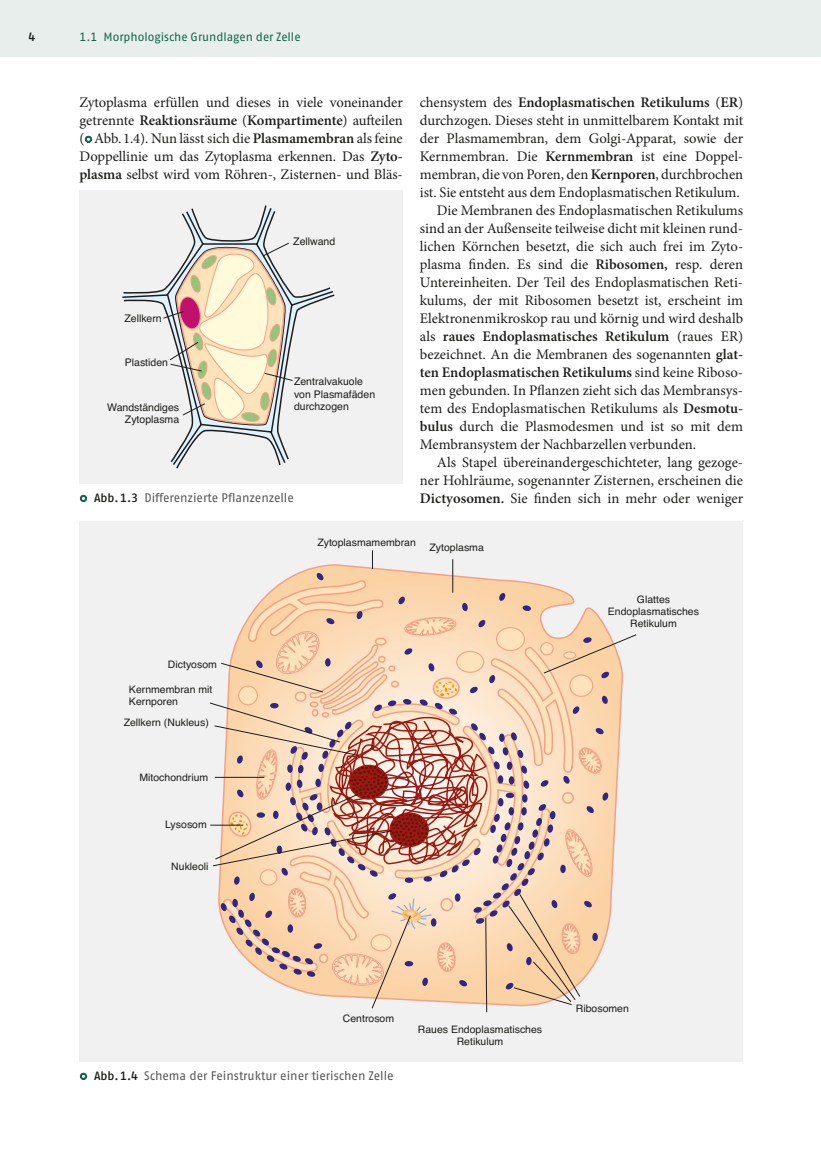
<style>
.page{position:relative;width:821px;height:1149px;background:#fff}
.page>*{position:absolute;margin:0;border:0;box-sizing:border-box;transform-origin:0 0}
.t1{font:14.7px/18px "Minion Pro";letter-spacing:-.005em;color:#1d1d1b;text-align:justify}
.t2{font:600 14.7px "Minion Pro";letter-spacing:-.005em;color:#1d1d1b}
.t3{font:12.3px "Fago Pro";letter-spacing:-.005em;color:#575756}
.t4{font:12px "Fago Pro";letter-spacing:-.005em;color:#13664d}
.t5{font:600 12px "Fago Pro";color:#1d1d1b}
.t6{font:10.5px/12.6px "Helvetica";color:#1d1d1b}
.t7{font:10.35px/12.3px "Helvetica";color:#1d1d1b;text-align:center}
.s1{font-weight:600}
.s2{font-weight:400}
.s3{font-family:"Arial Unicode MS";font-size:13.2px;color:#13664d}
.s4{font-weight:600;font-size:12px;color:#1d1d1b}
</style>
<div class="page">
<div style="left:80px;top:0;width:739px;height:57px;background:#e7eeeb"></div>
<hr style="left:819px;top:0;width:2px;height:57px;background:#e7eeeb">
<div style="left:0;top:0;width:80px;height:57px;background:#e7eeeb"></div>
<svg style="left:84px;top:135px;width:9px;height:8px"></svg>
<div style="left:80px;top:190px;width:323px;height:293px;background:#f1f1f1"></div>
<svg style="left:122px;top:205px;width:213px;height:264px"></svg>
<svg style="left:162px;top:242px;width:131px;height:200px"></svg>
<svg style="left:79px;top:494px;width:9px;height:9px"></svg>
<div style="left:80px;top:521px;width:663px;height:540px;background:#f1f1f1"></div>
<svg style="left:210px;top:550px;width:427px;height:462px"></svg>
<svg style="left:79px;top:1072px;width:9px;height:8px"></svg>
<p class="t5" style="left:28px;top:29px;width:8px">4</p>
<p class="t4" style="left:80px;top:29px;width:222px">1.1 Morphologische Grundlagen der Zelle</p>
<p class="t1" style="left:80px;top:93px;width:325px">Zytoplasma erfüllen und dieses in viele voneinander getrennte <span class="s1">Reaktionsräume</span> (<span class="s1">Kompartimente</span>) aufteilen (<sub>○</sub>Abb.1.4). Nun lässt sich die <span class="s1">Plasmamembran</span> als feine Doppellinie um das Zytoplasma erkennen. Das <span class="s1">Zyto&shy;plasma</span> selbst wird vom Röhren-, Zisternen- und Bläs-</p>
<p class="t2" style="left:420px;top:92px;width:325px"><span class="s2">chensystem des</span> Endoplasmatischen Retikulums <span class="s2">(</span>ER<span class="s2">)</span></p>
<p class="t1" style="left:420px;top:111px;width:325px">durchzogen. Dieses steht in unmittelbarem Kontakt mit</p>
<p class="t1" style="left:420px;top:129px;width:325px">der Plasmamembran, dem Golgi-Apparat, sowie der</p>
<p class="t1" style="left:420px;top:147px;width:325px">Kernmembran. Die <span class="s1">Kernmembran</span> ist eine Doppel-</p>
<p class="t1" style="left:420px;top:165px;width:325px">membran, die von Poren, den <span class="s1">Kernporen</span>, durchbrochen</p>
<p class="t1" style="left:420px;top:183px;width:321px">ist. Sie entsteht aus dem Endoplasmatischen Retikulum.</p>
<p class="t1" style="left:437px;top:201px;width:308px">Die Membranen des Endoplasmatischen Retikulums</p>
<p class="t1" style="left:420px;top:219px;width:325px">sind an der Außenseite teilweise dicht mit kleinen rund-</p>
<p class="t1" style="left:420px;top:237px;width:325px">lichen Körnchen besetzt, die sich auch frei im Zyto-</p>
<p class="t1" style="left:420px;top:255px;width:325px">plasma finden. Es sind die <span class="s1">Ribosomen,</span> resp. deren</p>
<p class="t1" style="left:420px;top:273px;width:325px">Untereinheiten. Der Teil des Endoplasmatischen Reti-</p>
<p class="t1" style="left:420px;top:291px;width:325px">kulums, der mit Ribosomen besetzt ist, erscheint im</p>
<p class="t1" style="left:420px;top:309px;width:325px">Elektronenmikroskop rau und körnig und wird deshalb</p>
<p class="t2" style="left:420px;top:326px;width:325px"><span class="s2">als</span> raues Endoplasmatisches Retikulum <span class="s2">(raues ER)</span></p>
<p class="t1" style="left:420px;top:345px;width:325px">bezeichnet. An die Membranen des sogenannten <span class="s1">glat-</span></p>
<p class="t2" style="left:420px;top:362px;width:325px">ten Endoplasmatischen Retikulums <span class="s2">sind keine Riboso-</span></p>
<p class="t1" style="left:420px;top:381px;width:325px">men gebunden. In Pflanzen zieht sich das Membransys-</p>
<p class="t1" style="left:420px;top:399px;width:325px">tem des Endoplasmatischen Retikulums als <span class="s1">Desmotu-</span></p>
<p class="t1" style="left:420px;top:417px;width:325px"><span class="s1">bulus</span> durch die Plasmodesmen und ist so mit dem</p>
<p class="t1" style="left:420px;top:435px;width:278px">Membransystem der Nachbarzellen verbunden.</p>
<p class="t1" style="left:437px;top:453px;width:308px">Als Stapel übereinandergeschichteter, lang gezoge-</p>
<p class="t1" style="left:420px;top:471px;width:325px">ner Hohlräume, sogenannter Zisternen, erscheinen die</p>
<p class="t1" style="left:420px;top:489px;width:325px"><span class="s1">Dictyosomen.</span> Sie finden sich in mehr oder weniger</p>
<p class="t6" style="left:293px;top:236px;width:44px">Zellwand</p>
<p class="t6" style="left:124px;top:312px;width:39px">Zellkern</p>
<p class="t6" style="left:125px;top:356px;width:45px">Plastiden</p>
<p class="t6" style="left:294px;top:375px;width:83px">Zentralvakuole von Plasmafäden</p>
<p class="t6" style="left:107px;top:401px;width:73px">Wandständiges</p>
<p class="t6" style="left:294px;top:400px;width:56px">durchzogen</p>
<p class="t6" style="left:125px;top:413px;width:56px">Zytoplasma</p>
<p class="t3" style="left:80px;top:490px;width:216px"><span class="s3">○</span> <span class="s4">Abb.1.3</span> Differenzierte Pflanzenzelle</p>
<p class="t7" style="left:168px;top:658px;width:51px">Dictyosom</p>
<p class="t7" style="left:129px;top:683px;width:85px;text-align:left">Kernmembran mit<br>Kernporen</p>
<p class="t7" style="left:124px;top:716px;width:87px">Zellkern (Nukleus)</p>
<p class="t7" style="left:139px;top:770px;width:70px">Mitochondrium</p>
<p class="t7" style="left:165px;top:818px;width:43px">Lysosom</p>
<p class="t7" style="left:171px;top:859px;width:39px">Nukleoli</p>
<p class="t7" style="left:317px;top:536px;width:100px">Zytoplasmamembran</p>
<p class="t7" style="left:429px;top:541px;width:56px">Zytoplasma</p>
<p class="t7" style="left:608px;top:593px;width:93px">Glattes<br>Endoplasmatisches<br>Retikulum</p>
<p class="t7" style="left:343px;top:1012px;width:53px">Centrosom</p>
<p class="t3" style="left:80px;top:1067px;width:316px"><span class="s3">○</span> <span class="s4">Abb.1.4</span> Schema der Feinstruktur einer tierischen Zelle</p>
<p class="t7" style="left:418px;top:1023px;width:126px">Raues Endoplasmatisches<br>Retikulum</p>
<p class="t7" style="left:576px;top:1002px;width:55px">Ribosomen</p>
</div>
